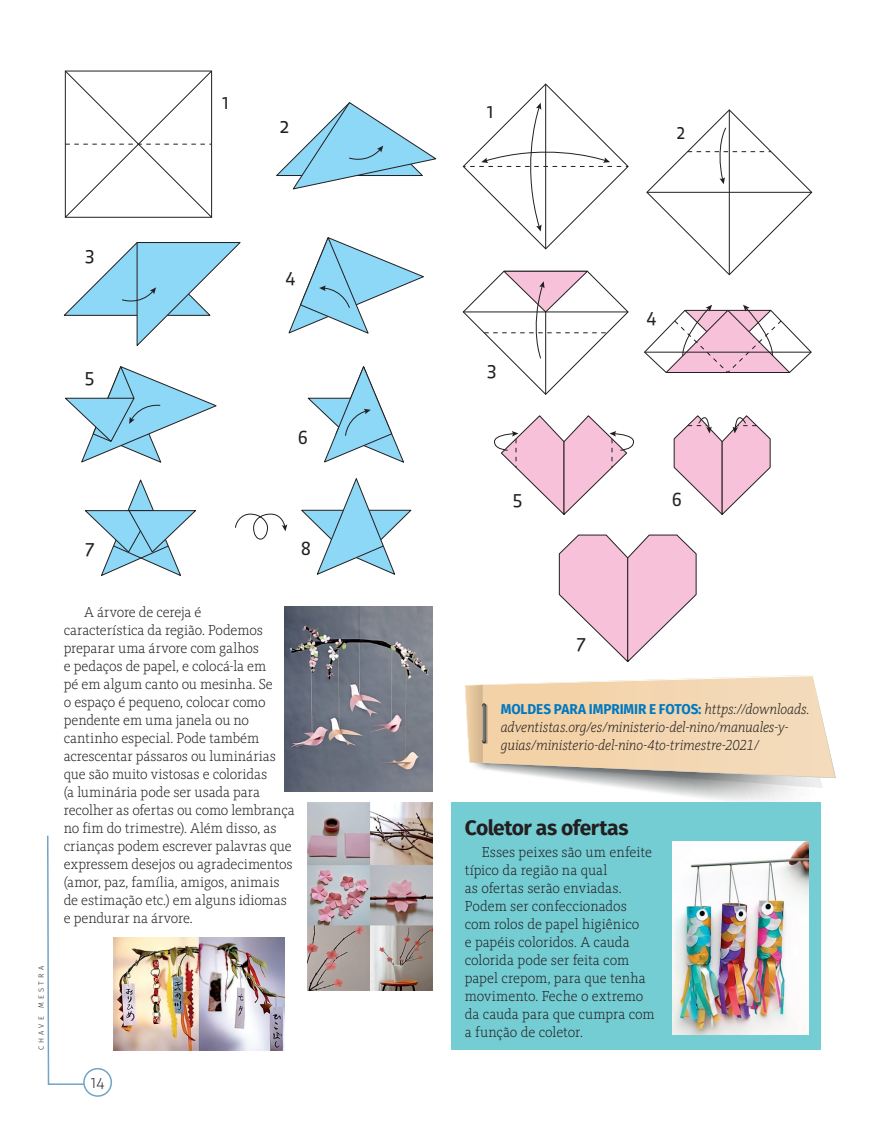
<style>
.page{position:relative;width:872px;height:1127px;background:#fff}
.page>*{position:absolute;margin:0;border:0;box-sizing:border-box;transform-origin:0 0}
.Subtítulos{font:700 21px "Fira Sans";letter-spacing:-.025em;color:#231f20}
.t1{font:18px "FF Sanuk";color:#231f20}
.t2{font:18px "FF Sanuk";color:#231f20;scale:.89 1}
.t3{font:300 15px/18px "FF Kievit Slab";letter-spacing:-.005em;color:#231f20}
.t4{font:italic 300 15px/18px "FF Kievit Slab";letter-spacing:-.01em;color:#231f20;scale:.95 1}
.t5{font:300 15px "FF Sanuk";color:#231f20}
.t6{font:700 14.25px "Fira Sans";letter-spacing:-.005em;color:#0078c0;scale:.95 1}
.t7{font:300 7.5px "Fira Sans";letter-spacing:.435em;color:#231f20}
.s1{font-family:"FF Kievit Slab";font-weight:300;font-style:italic;font-size:15px;color:#231f20}
</style>
<div class="page">
<svg style="left:47px;top:835px;width:47px;height:250px"></svg>
<div style="left:84px;top:1068px;width:27px;height:28px;background:#fff;border-radius:50%"></div>
<div style="left:83px;top:1068px;width:29px;height:29px;border:2px solid #73a3c6;border-radius:50%"></div>
<svg style="left:462px;top:83px;width:167px;height:167px"></svg>
<hr style="left:545px;top:84px;width:1px;height:165px;background:#231f20">
<svg style="left:646px;top:109px;width:166px;height:167px"></svg>
<svg style="left:462px;top:270px;width:167px;height:125px"></svg>
<svg style="left:644px;top:305px;width:168px;height:68px"></svg>
<svg style="left:494px;top:415px;width:140px;height:100px"></svg>
<svg style="left:673px;top:415px;width:98px;height:100px"></svg>
<svg style="left:558px;top:534px;width:139px;height:129px"></svg>
<svg style="left:64px;top:70px;width:149px;height:148px"></svg>
<svg style="left:276px;top:102px;width:161px;height:88px"></svg>
<svg style="left:301px;top:478px;width:111px;height:97px"></svg>
<svg style="left:235px;top:513px;width:52px;height:27px"></svg>
<svg style="left:307px;top:366px;width:97px;height:97px"></svg>
<svg style="left:65px;top:366px;width:152px;height:97px"></svg>
<svg style="left:63px;top:242px;width:178px;height:104px"></svg>
<svg style="left:288px;top:237px;width:136px;height:97px"></svg>
<svg style="left:84px;top:479px;width:112px;height:97px"></svg>
<svg style="left:464px;top:675px;width:372px;height:127px"></svg>
<img style="left:114px;top:937px;width:170px;height:113px">
<div style="left:452px;top:802px;width:369px;height:248px;background:#75cdd4"></div>
<img style="left:672px;top:841px;width:136px;height:193px">
<img style="left:307px;top:802px;width:126px;height:188px">
<img style="left:284px;top:606px;width:149px;height:185px">
<p class="t1" style="left:222px;top:92px;width:9px">1</p>
<p class="t1" style="left:280px;top:116px;width:12px">2</p>
<p class="t1" style="left:85px;top:245px;width:12px">3</p>
<p class="t1" style="left:85px;top:366px;width:12px">5</p>
<p class="t1" style="left:285px;top:266px;width:12px">4</p>
<p class="t1" style="left:298px;top:426px;width:12px">6</p>
<p class="t7" style="left:36px;top:1050px;width:86px;rotate:-90deg">CHAVE MESTRA</p>
<p class="t1" style="left:85px;top:538px;width:11px">7</p>
<p class="t1" style="left:301px;top:538px;width:12px">8</p>
<p class="t3" style="left:64px;top:603px;width:232px;text-indent:20px">A árvore de cereja é<br>característica da região. Podemos preparar uma árvore com galhos<br>e pedaços de papel, e colocá-la em<br>pé em algum canto ou mesinha. Se<br>o espaço é pequeno, colocar como pendente em uma janela ou no cantinho especial. Pode também acrescentar pássaros ou luminárias que são muito vistosas e coloridas<br>(a luminária pode ser usada para recolher as ofertas ou como lembrança no fim do trimestre). Além disso, as crianças podem escrever palavras que expressem desejos ou agradecimentos (amor, paz, família, amigos, animais de estimação etc.) em alguns idiomas e pendurar na árvore.</p>
<p class="t5" style="left:91px;top:1073px;width:16px">14</p>
<p class="t1" style="left:486px;top:101px;width:9px">1</p>
<p class="t2" style="left:676px;top:121px;width:12px">2</p>
<p class="t1" style="left:487px;top:360px;width:12px">3</p>
<p class="t1" style="left:646px;top:307px;width:12px">4</p>
<p class="t1" style="left:512px;top:488px;width:12px">5</p>
<p class="t1" style="left:671px;top:488px;width:12px">6</p>
<p class="t1" style="left:576px;top:633px;width:11px">7</p>
<p class="t6" style="left:501px;top:697px;width:327px">MOLDES PARA IMPRIMIR E FOTOS: <span class="s1">https://downloads.</span></p>
<p class="t4" style="left:501px;top:718px;width:304px">adventistas.org/es/ministerio-del-nino/manuales-y&shy;guias/ministerio-del-nino-4to-trimestre-2021/</p>
<p class="Subtítulos" style="left:465px;top:810px;width:165px">Coletor as ofertas</p>
<p class="t3" style="left:465px;top:843px;width:191px;text-indent:17px">Esses peixes são um enfeite típico da região na qual<br>as ofertas serão enviadas.<br>Podem ser confeccionados com rolos de papel higiênico<br>e papéis coloridos. A cauda colorida pode ser feita com papel crepom, para que tenha movimento. Feche o extremo da cauda para que cumpra com a função de coletor.</p>
</div>
